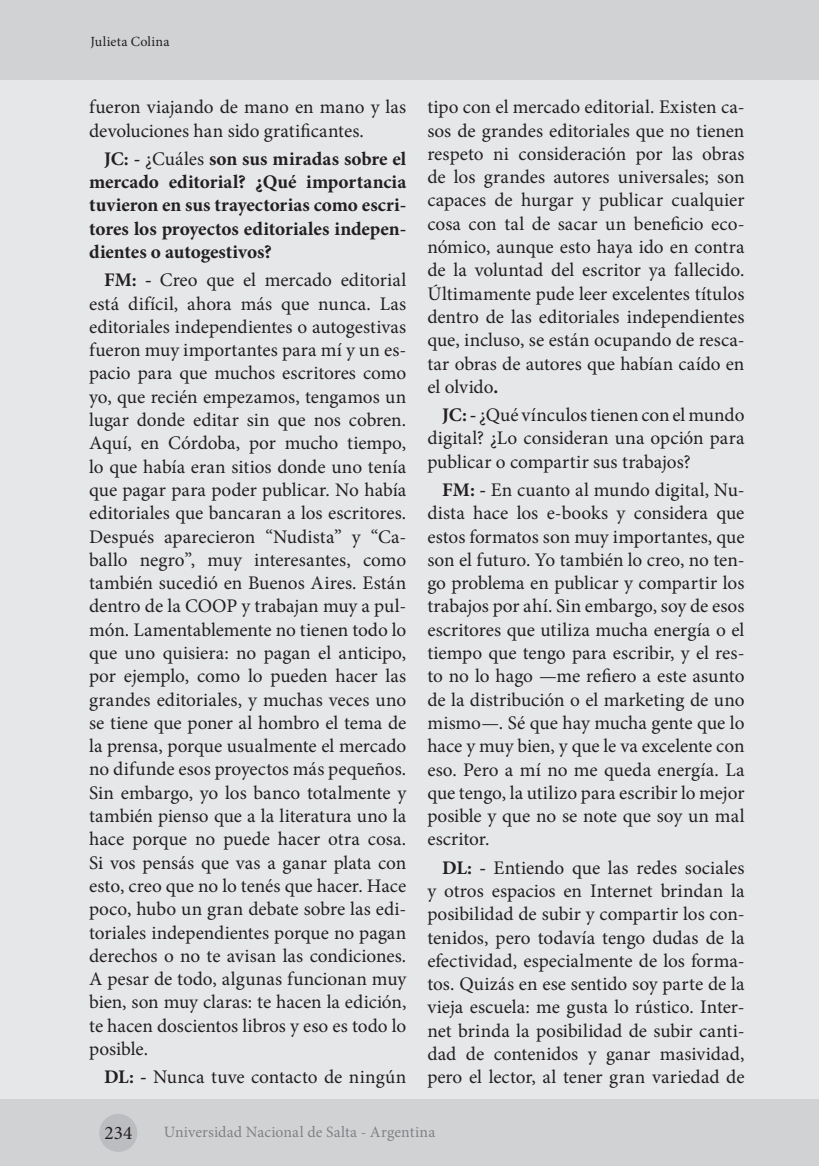
<style>
.page{position:relative;width:819px;height:1166px;background:#fff}
.page>*{position:absolute;margin:0;border:0;box-sizing:border-box;transform-origin:0 0}
.t1{font:19.25px/23.3px "Minion Pro";color:#231f20;text-align:justify}
.t2{font:700 19.25px/23.3px "Minion Pro";letter-spacing:-.005em;color:#231f20;text-align:justify}
.t3{font:15.75px "Minion Pro";letter-spacing:.005em;color:#808285}
.t4{font:14px "Minion Pro";letter-spacing:.025em;color:#231f20}
.s1{font-weight:400}
.s2{font-weight:700}
</style>
<div class="page">
<div style="left:0;top:79px;width:819px;height:1027px;background:#e6e7e9"></div>
<div style="left:0;top:1099px;width:819px;height:67px;background:#d1d2d4"></div>
<div style="left:99px;top:1114px;width:38px;height:38px;background:#bcbdc0;border-radius:50%"></div>
<div style="left:0;top:0;width:819px;height:79px;background:#d1d2d4"></div>
<p class="t4" style="left:90px;top:33px;width:81px">Julieta Colina</p>
<p class="t1" style="left:89px;top:96px;width:318px">fueron viajando de mano en mano y las devoluciones han sido gratificantes.</p>
<p class="t2" style="left:89px;top:147px;width:318px;text-indent:15px">JC: - <span class="s1">¿Cuáles</span> son sus miradas sobre el mercado editorial? ¿Qué importancia tuvieron en sus trayectorias como escri&shy;tores los proyectos editoriales indepen&shy;dientes o autogestivos?</p>
<p class="t1" style="left:89px;top:268px;width:319px;text-indent:15px"><span class="s2">FM: -</span> Creo que el mercado editorial está difícil, ahora más que nunca. Las editoriales independientes o autogestivas fueron muy importantes para mí y un es&shy;pacio para que muchos escritores como yo, que recién empezamos, tengamos un lugar donde editar sin que nos cobren.<br>Aquí, en Córdoba, por mucho tiempo, lo que había eran sitios donde uno tenía que pagar para poder publicar. No había editoriales que bancaran a los escritores.<br>Después aparecieron “Nudista” y “Ca&shy;ballo negro”, muy interesantes, como también sucedió en Buenos Aires. Están dentro de la COOP y trabajan muy a pul&shy;món. Lamentablemente no tienen todo lo que uno quisiera: no pagan el anticipo, por ejemplo, como lo pueden hacer las grandes editoriales, y muchas veces uno se tiene que poner al hombro el tema de la prensa, porque usualmente el mercado no difunde esos proyectos más pequeños.<br>Sin embargo, yo los banco totalmente y también pienso que a la literatura uno la hace porque no puede hacer otra cosa.<br>Si vos pensás que vas a ganar plata con esto, creo que no lo tenés que hacer. Hace poco, hubo un gran debate sobre las edi&shy;toriales independientes porque no pagan derechos o no te avisan las condiciones.<br>A pesar de todo, algunas funcionan muy bien, son muy claras: te hacen la edición, te hacen doscientos libros y eso es todo lo posible.</p>
<p class="t1" style="left:104px;top:1065px;width:304px"><span class="s2">DL: -</span> Nunca tuve contacto de ningún</p>
<p class="t1" style="left:427px;top:96px;width:319px">tipo con el mercado editorial. Existen ca&shy;sos de grandes editoriales que no tienen respeto ni consideración por las obras de los grandes autores universales; son capaces de hurgar y publicar cualquier cosa con tal de sacar un beneficio eco&shy;nómico, aunque esto haya ido en contra de la voluntad del escritor ya fallecido.<br>Últimamente pude leer excelentes títulos dentro de las editoriales independientes que, incluso, se están ocupando de resca&shy;tar obras de autores que habían caído en el olvido<span class="s2">.</span></p>
<p class="t1" style="left:427px;top:403px;width:318px;text-indent:15px"><span class="s2">JC: -</span> ¿Qué vínculos tienen con el mundo digital? ¿Lo consideran una opción para publicar o compartir sus trabajos?</p>
<p class="t1" style="left:427px;top:478px;width:319px;text-indent:15px"><span class="s2">FM: -</span> En cuanto al mundo digital, Nu&shy;dista hace los e-books y considera que estos formatos son muy importantes, que son el futuro. Yo también lo creo, no ten&shy;go problema en publicar y compartir los trabajos por ahí. Sin embargo, soy de esos escritores que utiliza mucha energía o el tiempo que tengo para escribir, y el res&shy;to no lo hago —me refiero a este asunto de la distribución o el marketing de uno mismo—. Sé que hay mucha gente que lo hace y muy bien, y que le va excelente con eso. Pero a mí no me queda energía. La que tengo, la utilizo para escribir lo mejor posible y que no se note que soy un mal escritor.</p>
<p class="t1" style="left:427px;top:856px;width:319px;text-indent:15px"><span class="s2">DL: -</span> Entiendo que las redes sociales y otros espacios en Internet brindan la posibilidad de subir y compartir los con&shy;tenidos, pero todavía tengo dudas de la efectividad, especialmente de los forma&shy;tos. Quizás en ese sentido soy parte de la vieja escuela: me gusta lo rústico. Inter&shy;net brinda la posibilidad de subir canti&shy;dad de contenidos y ganar masividad, pero el lector, al tener gran variedad de</p>
<p class="t1" style="left:104px;top:1121px;width:29px">234</p>
<p class="t3" style="left:164px;top:1122px;width:273px">Universidad Nacional de Salta - Argentina</p>
</div>
